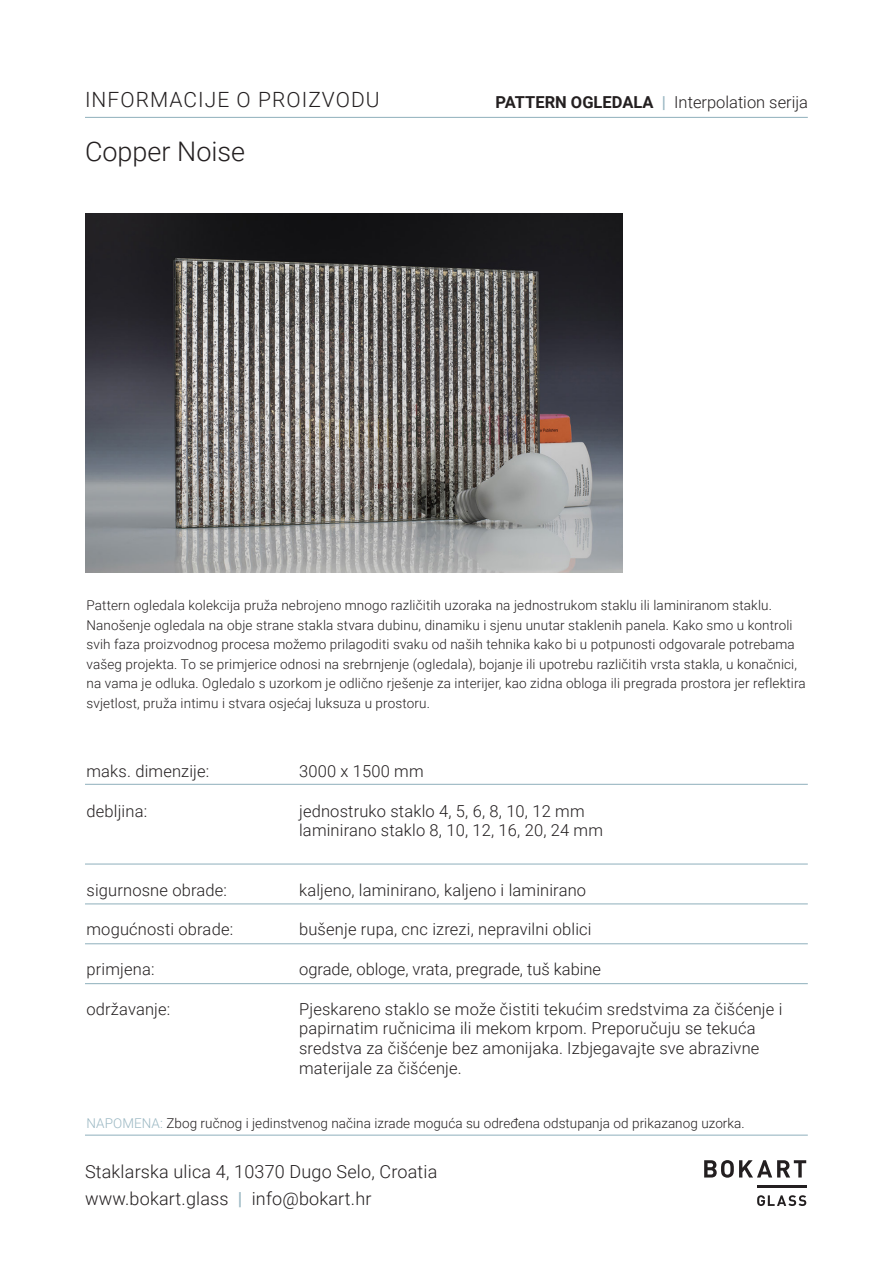
<style>
.page{position:relative;width:893px;height:1263px;background:#fff}
.page>*{position:absolute;margin:0;border:0;box-sizing:border-box;transform-origin:0 0}
.t1{font:300 27px "Roboto";color:#231f20}
.t2{font:300 21px "Roboto";letter-spacing:.05em;color:#231f20}
.t3{font:300 18px/27px "Roboto";letter-spacing:.01em;color:#231f20}
.t4{font:300 16.5px/19.8px "Roboto";letter-spacing:.01em;color:#231f20}
.t5{font:300 13.5px/19.5px "Roboto";letter-spacing:.01em;color:#231f20}
.s1{font-weight:700}
.s2{font-weight:700;color:#9bb8c3}
.s3{color:#9bb8c3}
</style>
<div class="page">
<img style="left:85px;top:213px;width:538px;height:359px">
<svg style="left:704px;top:1160px;width:102px;height:46px"></svg>
<hr style="left:757px;top:1185px;width:49px;height:2px;background:#231f20">
<hr style="left:85px;top:117px;width:723px;height:1px;background:#9bb8c3">
<hr style="left:85px;top:784px;width:723px;height:1px;background:#9bb8c3">
<hr style="left:85px;top:863px;width:723px;height:2px;background:#9bb8c3">
<hr style="left:85px;top:903px;width:723px;height:1px;background:#9bb8c3">
<hr style="left:85px;top:943px;width:723px;height:1px;background:#9bb8c3">
<hr style="left:85px;top:983px;width:723px;height:1px;background:#9bb8c3">
<hr style="left:85px;top:1134px;width:723px;height:2px;background:#9bb8c3">
<h2 class="t2" style="left:85px;top:85px;width:296px">INFORMACIJE O PROIZVODU</h2>
<h1 class="t1" style="left:85px;top:133px;width:162px">Copper Noise</h1>
<p class="t4" style="left:495px;top:91px;width:314px"><span class="s1">PATTERN OGLEDALA</span> <span class="s2">|</span> Interpolation serija</p>
<p class="t5" style="left:87px;top:595px;width:721px">Pattern ogledala kolekcija pruža nebrojeno mnogo različitih uzoraka na jednostrukom staklu ili laminiranom staklu.<br>Nanošenje ogledala na obje strane stakla stvara dubinu, dinamiku i sjenu unutar staklenih panela. Kako smo u kontroli svih faza proizvodnog procesa možemo prilagoditi svaku od naših tehnika kako bi u potpunosti odgovarale potrebama vašeg projekta. To se primjerice odnosi na srebrnjenje (ogledala), bojanje ili upotrebu različitih vrsta stakla, u konačnici, na vama je odluka. Ogledalo s uzorkom je odlično rješenje za interijer, kao zidna obloga ili pregrada prostora jer reflektira svjetlost, pruža intimu i stvara osjećaj luksuza u prostoru.</p>
<p class="t4" style="left:86px;top:760px;width:124px">maks. dimenzije:</p>
<p class="t4" style="left:299px;top:760px;width:126px">3000 x 1500 mm</p>
<p class="t4" style="left:86px;top:800px;width:62px">debljina:</p>
<p class="t4" style="left:299px;top:800px;width:305px">jednostruko staklo 4, 5, 6, 8, 10, 12 mm laminirano staklo 8, 10, 12, 16, 20, 24 mm</p>
<p class="t4" style="left:86px;top:879px;width:142px">sigurnosne obrade:</p>
<p class="t4" style="left:299px;top:879px;width:289px">kaljeno, laminirano, kaljeno i laminirano</p>
<p class="t4" style="left:86px;top:919px;width:148px">mogućnosti obrade:</p>
<p class="t4" style="left:299px;top:919px;width:294px">bušenje rupa, cnc izrezi, nepravilni oblici</p>
<p class="t4" style="left:86px;top:958px;width:69px">primjena:</p>
<p class="t4" style="left:299px;top:958px;width:304px">ograde, obloge, vrata, pregrade, tuš kabine</p>
<p class="t4" style="left:86px;top:998px;width:85px">održavanje:</p>
<p class="t4" style="left:299px;top:998px;width:485px">Pjeskareno staklo se može čistiti tekućim sredstvima za čišćenje i papirnatim ručnicima ili mekom krpom. Preporučuju se tekuća sredstva za čišćenje bez amonijaka. Izbjegavajte sve abrazivne materijale za čišćenje.</p>
<p class="t5" style="left:86px;top:1112px;width:660px"><span class="s3">NAPOMENA:</span> Zbog ručnog i jedinstvenog načina izrade moguća su određena odstupanja od prikazanog uzorka.</p>
<h3 class="t3" style="left:85px;top:1158px;width:354px">Staklarska ulica 4, 10370 Dugo Selo, Croatia www.bokart.glass <span class="s2">|</span> info@bokart.hr</h3>
</div>
